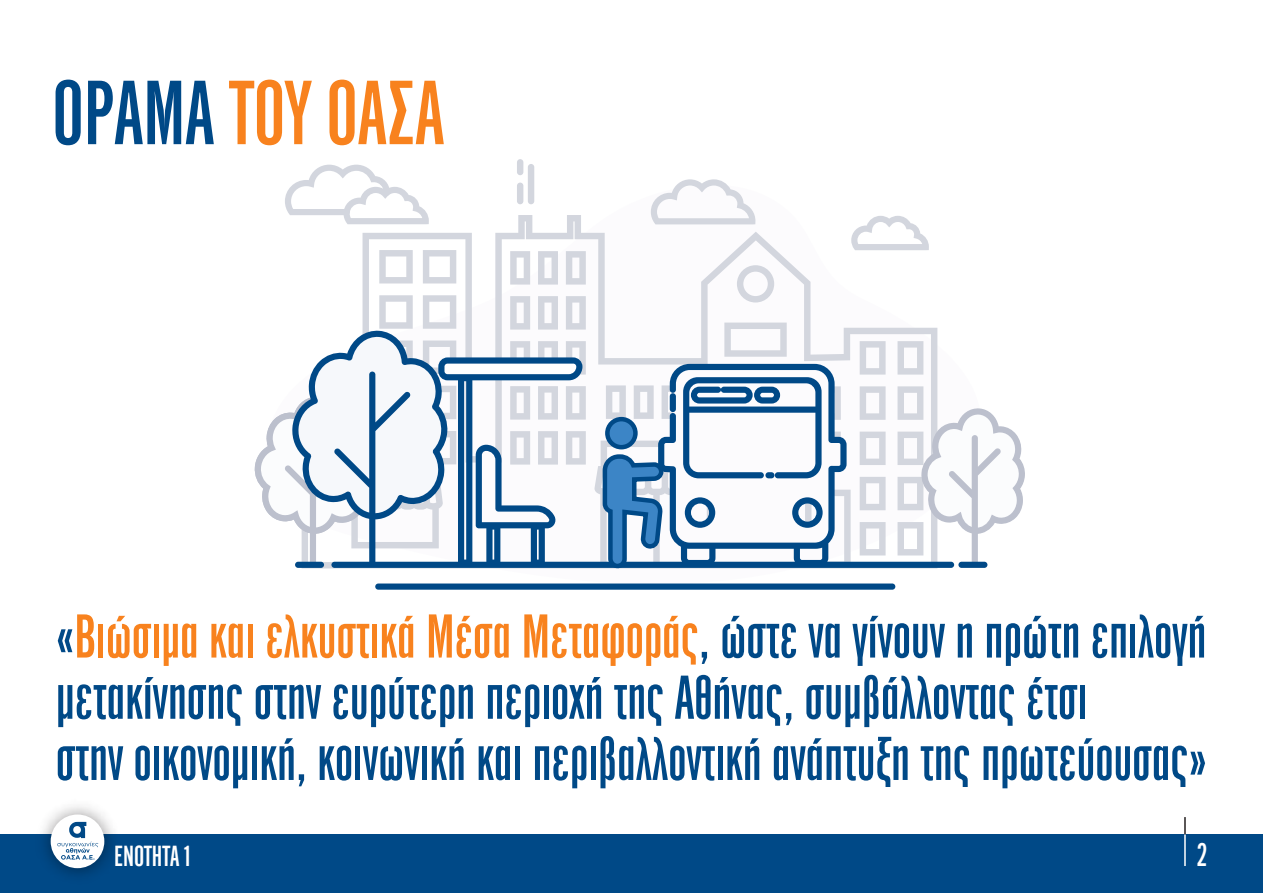
<style>
.page{position:relative;width:1263px;height:893px;background:#fff}
.page>*{position:absolute;margin:0;border:0;box-sizing:border-box;transform-origin:0 0}
.t1{font:75px "CF Blast Gothic Maxi";color:#f8821e}
.t2{font:51px/61.2px "CF Blast Gothic Maxi";color:#004987}
.t3{font:27px "CF Blast Gothic Maxi";color:#fff}
.t4{font:24px "CF Blast Gothic Maxi";color:#fff}
.s1{color:#004987}
.s2{color:#f8821e}
</style>
<div class="page">
<div style="left:0;top:834px;width:1263px;height:59px;background:#004987"></div>
<hr style="left:1184px;top:834px;width:2px;height:32px;background:#fff">
<svg style="left:1184px;top:817px;width:2px;height:17px"></svg>
<img style="left:43px;top:806px;width:70px;height:69px">
<div style="left:51px;top:814px;width:53px;height:54px;background:#fff;border-radius:50%"></div>
<svg style="left:57px;top:822px;width:41px;height:38px"></svg>
<svg style="left:323px;top:215px;width:614px;height:353px"></svg>
<svg style="left:510px;top:251px;width:20px;height:34px"></svg>
<svg style="left:538px;top:251px;width:20px;height:34px"></svg>
<svg style="left:566px;top:251px;width:20px;height:34px"></svg>
<svg style="left:423px;top:250px;width:33px;height:33px"></svg>
<svg style="left:379px;top:250px;width:34px;height:33px"></svg>
<svg style="left:897px;top:341px;width:26px;height:34px"></svg>
<svg style="left:860px;top:341px;width:25px;height:34px"></svg>
<svg style="left:860px;top:386px;width:25px;height:34px"></svg>
<svg style="left:860px;top:432px;width:25px;height:33px"></svg>
<svg style="left:860px;top:477px;width:25px;height:33px"></svg>
<svg style="left:860px;top:522px;width:25px;height:33px"></svg>
<div style="left:517px;top:183px;width:6px;height:21px;background:#d3d6de;border-radius:3px"></div>
<div style="left:517px;top:159px;width:6px;height:16px;background:#d3d6de;border-radius:3px"></div>
<div style="left:528px;top:164px;width:6px;height:40px;background:#d3d6de;border-radius:3px"></div>
<svg style="left:737px;top:265px;width:37px;height:37px"></svg>
<svg style="left:724px;top:323px;width:63px;height:34px"></svg>
<svg style="left:897px;top:386px;width:128px;height:179px"></svg>
<svg style="left:285px;top:165px;width:144px;height:59px"></svg>
<svg style="left:851px;top:216px;width:78px;height:34px"></svg>
<svg style="left:651px;top:179px;width:104px;height:45px"></svg>
<svg style="left:295px;top:562px;width:29px;height:6px"></svg>
<div style="left:958px;top:562px;width:29px;height:6px;background:#004987;border-radius:3px"></div>
<div style="left:331px;top:562px;width:623px;height:6px;background:#004987;border-radius:3px"></div>
<div style="left:375px;top:583px;width:520px;height:7px;background:#004987;border-radius:3px"></div>
<svg style="left:254px;top:295px;width:332px;height:272px"></svg>
<svg style="left:600px;top:364px;width:246px;height:205px"></svg>
<h1 class="t1" style="left:52px;top:70px;width:393px"><span class="s1">ΟΡΑΜΑ</span> ΤΟΥ ΟΑΣΑ</h1>
<p class="t2" style="left:56px;top:608px;width:1152px">«<span class="s2">Βιώσιµα και ελκυστικά Μέσα Μεταφοράς</span>, ώστε να γίνουν η πρώτη επιλογή µετακίνησης στην ευρύτερη περιοχή της Αθήνας, συµβάλλοντας έτσι<br>στην οικονοµική, κοινωνική και περιβαλλοντική ανάπτυξη της πρωτεύουσας»</p>
<p class="t4" style="left:114px;top:842px;width:78px">ENOTHTA 1</p>
<p class="t3" style="left:1197px;top:839px;width:12px">2</p>
</div>
